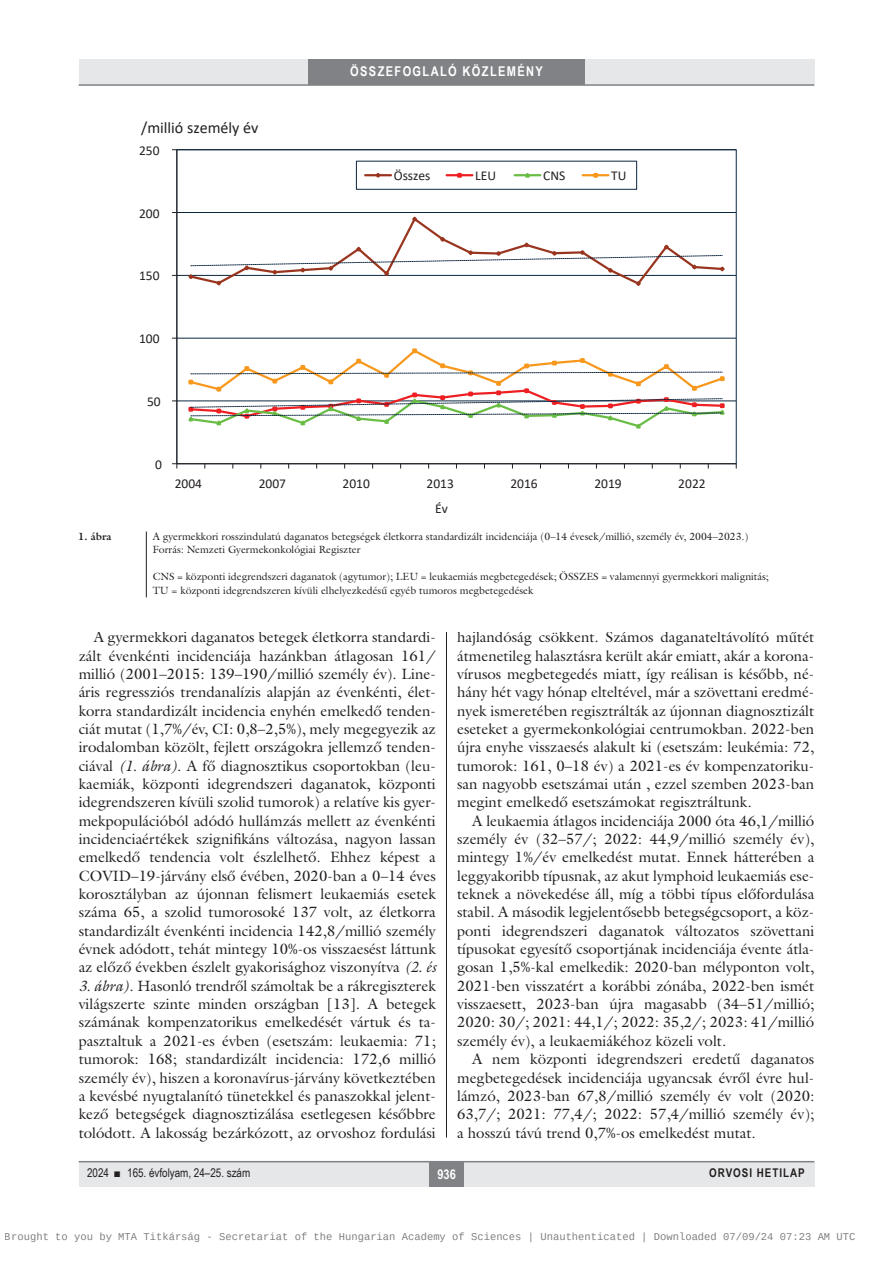
<style>
.page{position:relative;width:893px;height:1263px;background:#fff}
.page>*{position:absolute;margin:0;border:0;box-sizing:border-box;transform-origin:0 0}
.t1{font:16.05px "Calibri";color:#231f20}
.Body_Text{font:15px/18.3px "Galliard Reg";color:#231f20;text-align:justify}
.body-s{font:15px/18.3px "Galliard Reg";color:#231f20;text-align:justify}
.t2{font:13.5px "Calibri";color:#231f20}
.t3{font:700 13.5px "Arial Narrow";letter-spacing:.1em;color:#fff}
.t4{font:12px "Arial Narrow";color:#231f20}
.t5{font:700 12px "Arial Narrow";letter-spacing:.08em;color:#231f20}
.kepalairas2{font:10.5px/13.5px "Galliard Reg";color:#231f20}
.t6{font:10.5px "Liberation Mono";color:rgb(0 0 0/.5)}
.kepalairas1{font:700 10.5px "Galliard Reg";color:#231f20}
.s1{font-style:italic}
</style>
<div class="page">
<div style="left:79px;top:1161px;width:735px;height:25px;background:#e6e7e9"></div>
<hr style="left:79px;top:1161px;width:735px;height:1px;background:#808285">
<div style="left:430px;top:1161px;width:34px;height:25px;background:#808285"></div>
<div style="left:79px;top:60px;width:735px;height:25px;background:#e6e7e9"></div>
<div style="left:308px;top:60px;width:277px;height:25px;background:#808285"></div>
<hr style="left:79px;top:84px;width:735px;height:2px;background:#808285">
<hr style="left:446px;top:111px;width:1px;height:1026px;background:#231f20">
<div style="left:78px;top:109px;width:736px;height:422px;background:#fff"></div>
<hr style="left:177px;top:401px;width:559px;height:1px;background:#0c2740">
<hr style="left:177px;top:338px;width:559px;height:1px;background:#0c2740">
<hr style="left:177px;top:275px;width:559px;height:1px;background:#0c2740">
<hr style="left:177px;top:212px;width:559px;height:1px;background:#0c2740">
<hr style="left:177px;top:149px;width:559px;height:1px;background:#0c2740">
<hr style="left:177px;top:150px;width:1px;height:314px;background:#231f20">
<hr style="left:177px;top:463px;width:559px;height:1px;background:#231f20">
<svg style="left:172px;top:463px;width:6px;height:5px"></svg>
<svg style="left:186px;top:216px;width:541px;height:70px"></svg>
<svg style="left:186px;top:348px;width:541px;height:81px"></svg>
<hr style="left:365px;top:174px;width:26px;height:2px;background:#99351f">
<svg style="left:374px;top:173px;width:8px;height:5px"></svg>
<hr style="left:447px;top:174px;width:25px;height:2px;background:#ee1f23">
<svg style="left:457px;top:173px;width:5px;height:5px"></svg>
<hr style="left:515px;top:174px;width:25px;height:2px;background:#69bd45">
<svg style="left:523px;top:173px;width:9px;height:5px"></svg>
<hr style="left:583px;top:174px;width:25px;height:2px;background:#f7981d">
<svg style="left:591px;top:172px;width:9px;height:6px"></svg>
<hr style="left:146px;top:531px;width:1px;height:66px;background:#231f20">
<p class="t1" style="left:141px;top:116px;width:119px">/millió személy év</p>
<p class="t2" style="left:139px;top:141px;width:22px">250</p>
<p class="t2" style="left:139px;top:204px;width:22px">200</p>
<p class="t2" style="left:139px;top:266px;width:22px">150</p>
<p class="t2" style="left:139px;top:329px;width:22px">100</p>
<p class="t2" style="left:147px;top:392px;width:15px">50</p>
<p class="t2" style="left:155px;top:455px;width:8px">0</p>
<p class="t3" style="left:350px;top:61px;width:194px">ÖSSZEFOGLALÓ KÖZLEMÉNY</p>
<p class="t2" style="left:394px;top:166px;width:38px">Összes</p>
<p class="t2" style="left:475px;top:166px;width:22px">LEU</p>
<p class="t2" style="left:543px;top:166px;width:24px">CNS</p>
<p class="t2" style="left:611px;top:166px;width:17px">TU</p>
<p class="t2" style="left:175px;top:474px;width:29px">2004</p>
<p class="t2" style="left:259px;top:474px;width:29px">2007</p>
<p class="t2" style="left:343px;top:474px;width:29px">2010</p>
<p class="t2" style="left:426px;top:474px;width:29px">2013</p>
<p class="t2" style="left:510px;top:474px;width:29px">2016</p>
<p class="t2" style="left:594px;top:474px;width:29px">2019</p>
<p class="t2" style="left:678px;top:474px;width:29px">2022</p>
<p class="t2" style="left:435px;top:499px;width:14px">Év</p>
<p class="kepalairas1" style="left:78px;top:530px;width:35px">1. ábra</p>
<p class="kepalairas2" style="left:153px;top:529px;width:597px">A gyermekkori rosszindulatú daganatos betegségek életkorra standardizált incidenciája (0–14 évesek/millió, személy év, 2004–2023.)</p>
<p class="kepalairas2" style="left:153px;top:543px;width:209px">Forrás: Nemzeti Gyermekonkológiai Regiszter</p>
<p class="kepalairas2" style="left:153px;top:570px;width:618px">CNS = központi idegrendszeri daganatok (agytumor); LEU = leukaemiás megbetegedések; ÖSSZES = valamennyi gyermekkori malignitás;<br>TU = központi idegrendszeren kívüli elhelyezkedésű egyéb tumoros megbetegedések</p>
<p class="Body_Text" style="left:79px;top:628px;width:359px;text-align:left;text-indent:15px">A gyermekkori daganatos betegek életkorra standardi&shy;zált évenkénti incidenciája hazánkban átlagosan 161/ millió (2001–2015: 139–190/millió személy év). Line&shy;áris regressziós trendanalízis alapján az évenkénti, élet&shy;korra standardizált incidencia enyhén emelkedő tenden&shy;ciát mutat (1,7%/év, CI: 0,8–2,5%), mely megegyezik az irodalomban közölt, fejlett országokra jellemző tenden&shy;ciával <span class="s1">(1. ábra)</span>. A fő diagnosztikus csoportokban (leu&shy;kaemiák, központi idegrendszeri daganatok, központi idegrendszeren kívüli szolid tumorok) a relatíve kis gyer&shy;mekpopulációból adódó hullámzás mellett az évenkénti incidenciaértékek szignifikáns változása, nagyon lassan emelkedő tendencia volt észlelhető. Ehhez képest a COVID–19-járvány első évében, 2020-ban a 0–14 éves korosztályban az újonnan felismert leukaemiás esetek száma 65, a szolid tumorosoké 137 volt, az életkorra standardizált évenkénti incidencia 142,8/millió személy évnek adódott, tehát mintegy 10%-os visszaesést láttunk az előző években észlelt gyakorisághoz viszonyítva <span class="s1">(2. és</span></p>
<p class="Body_Text" style="left:79px;top:976px;width:359px"><span class="s1">3. ábra)</span>. Hasonló trendről számoltak be a rákregiszterek világszerte szinte minden országban [13]. A betegek számának kompenzatorikus emelkedését vártuk és ta&shy;pasztaltuk a 2021-es évben (esetszám: leukaemia: 71; tumorok: 168; standardizált incidencia: 172,6 millió személy év), hiszen a koronavírus-járvány következtében a kevésbé nyugtalanító tünetekkel és panaszokkal jelent&shy;kező betegségek diagnosztizálása esetlegesen későbbre tolódott. A lakosság bezárkózott, az orvoshoz fordulási</p>
<p class="Body_Text" style="left:457px;top:628px;width:359px">hajlandóság csökkent. Számos daganateltávolító műtét átmenetileg halasztásra került akár emiatt, akár a korona&shy;vírusos megbetegedés miatt, így reálisan is később, né&shy;hány hét vagy hónap elteltével, már a szövettani eredmé&shy;nyek ismeretében regisztrálták az újonnan diagnosztizált eseteket a gyermekonkológiai centrumokban. 2022-ben újra enyhe visszaesés alakult ki (esetszám: leukémia: 72, tumorok: 161, 0–18 év) a 2021-es év kompenzatoriku&shy;san nagyobb esetszámai után , ezzel szemben 2023-ban megint emelkedő esetszámokat regisztráltunk.</p>
<p class="body-s" style="left:457px;top:811px;width:359px;text-indent:15px">A leukaemia átlagos incidenciája 2000 óta 46,1/millió személy év (32–57/; 2022: 44,9/millió személy év), mintegy 1%/év emelkedést mutat. Ennek hátterében a leggyakoribb típusnak, az akut lymphoid leukaemiás ese&shy;teknek a növekedése áll, míg a többi típus előfordulása stabil. A második legjelentősebb betegségcsoport, a köz&shy;ponti idegrendszeri daganatok változatos szövettani típusokat egyesítő csoportjának incidenciája évente átla&shy;gosan 1,5%-kal emelkedik: 2020-ban mélyponton volt, 2021-ben visszatért a korábbi zónába, 2022-ben ismét visszaesett, 2023-ban újra magasabb (34–51/millió; 2020: 30/; 2021: 44,1/; 2022: 35,2/; 2023: 41/millió személy év), a leukaemiákéhoz közeli volt.</p>
<p class="Body_Text" style="left:457px;top:1050px;width:359px;text-indent:15px">A nem központi idegrendszeri eredetű daganatos megbetegedések incidenciája ugyancsak évről évre hul&shy;lámzó, 2023-ban 67,8/millió személy év volt (2020:<br>63,7/; 2021: 77,4/; 2022: 57,4/millió személy év); a hosszú távú trend 0,7%-os emelkedést mutat.</p>
<p class="t4" style="left:87px;top:1164px;width:165px">2024 ■ 165. évfolyam, 24–25. szám</p>
<p class="t3" style="left:437px;top:1163px;width:20px">936</p>
<p class="t5" style="left:709px;top:1164px;width:97px">ORVOSI HETILAP</p>
<p class="t6" style="left:5px;top:1232px;width:852px">Brought to you by MTA Titkárság - Secretariat of the Hungarian Academy of Sciences | Unauthenticated | Downloaded 07/09/24 07:23 AM UTC</p>
</div>
